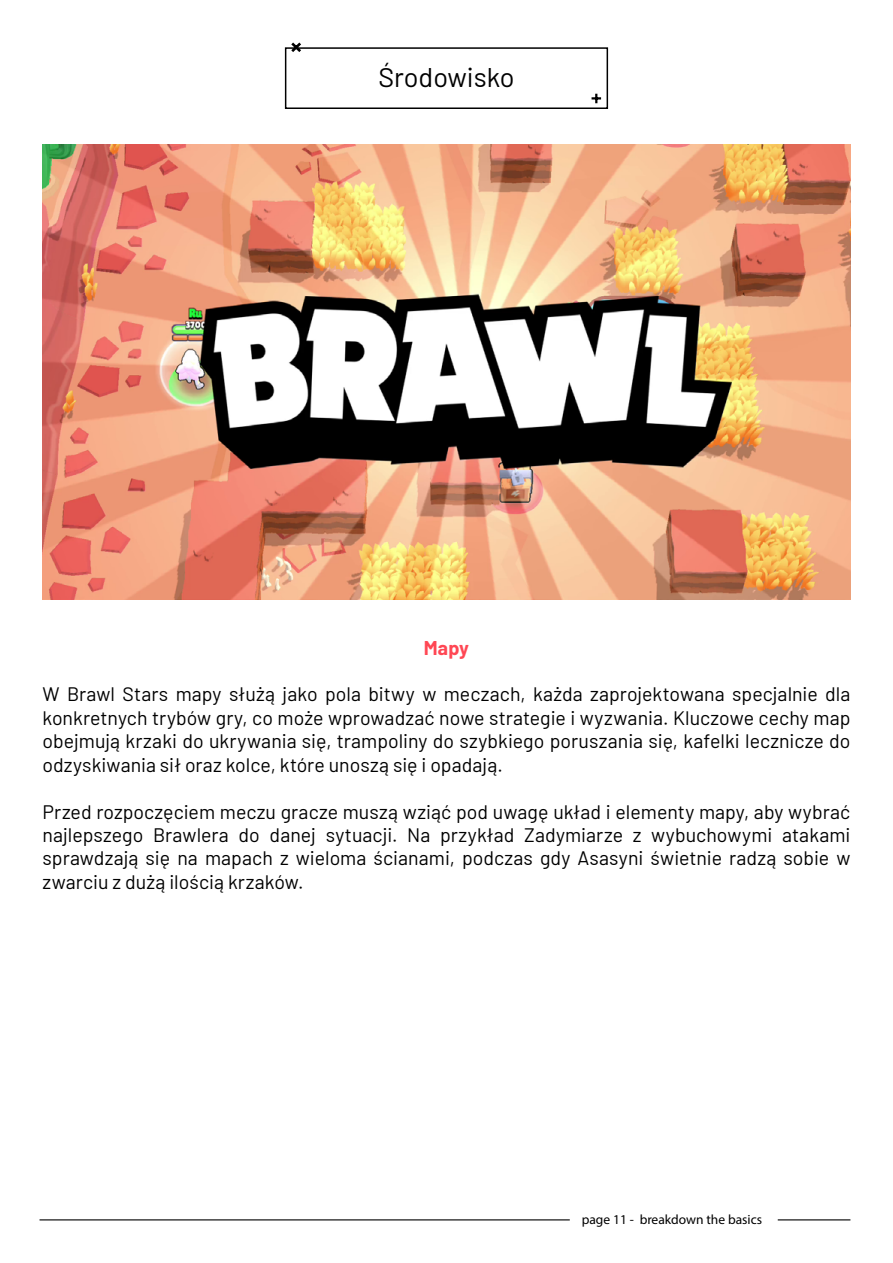
<style>
.page{position:relative;width:893px;height:1263px;background:#fff}
.page>*{position:absolute;margin:0;border:0;box-sizing:border-box;transform-origin:0 0}
.t1{font:27px "Barlow";color:#000}
.t2{font:19.5px/23.4px "Barlow";letter-spacing:.005em;color:#000;text-align:justify}
.t3{font:700 19.5px "Barlow";color:#ff4754}
.t4{font:13.5px "Myriad Pro";color:#000}
</style>
<div class="page">
<hr style="left:40px;top:1219px;width:530px;height:1px;background:#000">
<hr style="left:778px;top:1219px;width:72px;height:1px;background:#000">
<div style="left:285px;top:47px;width:323px;height:62px;border:2px solid #000"></div>
<svg style="left:288px;top:42px;width:16px;height:10px"></svg>
<svg style="left:592px;top:94px;width:9px;height:9px"></svg>
<img style="left:43px;top:145px;width:807px;height:454px">
<h1 class="t1" style="left:378px;top:58px;width:138px">Środowisko</h1>
<p class="t3" style="left:424px;top:633px;width:47px">Mapy</p>
<p class="t2" style="left:43px;top:681px;width:809px">W Brawl Stars mapy służą jako pola bitwy w meczach, każda zaprojektowana specjalnie dla konkretnych trybów gry, co może wprowadzać nowe strategie i wyzwania. Kluczowe cechy map obejmują krzaki do ukrywania się, trampoliny do szybkiego poruszania się, kafelki lecznicze do odzyskiwania sił oraz kolce, które unoszą się i opadają.</p>
<p class="t2" style="left:43px;top:798px;width:809px">Przed rozpoczęciem meczu gracze muszą wziąć pod uwagę układ i elementy mapy, aby wybrać najlepszego Brawlera do danej sytuacji. Na przykład Zadymiarze z wybuchowymi atakami sprawdzają się na mapach z wieloma ścianami, podczas gdy Asasyni świetnie radzą sobie w zwarciu z dużą ilością krzaków.</p>
<p class="t4" style="left:582px;top:1211px;width:182px">page 11 - breakdown the basics</p>
</div>
